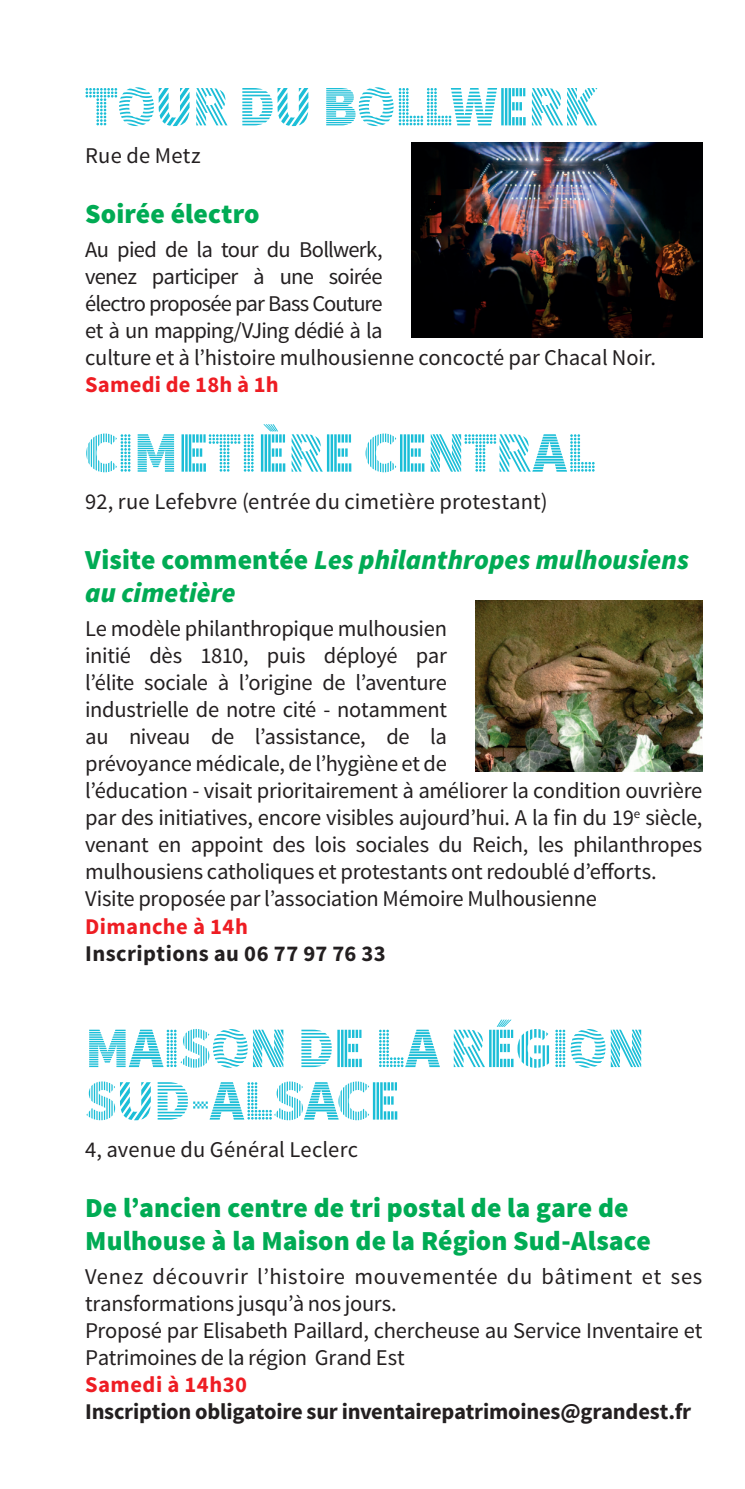
<style>
.page{position:relative;width:745px;height:1489px;background:#fff}
.page>*{position:absolute;margin:0;border:0;box-sizing:border-box;transform-origin:0 0}
.t1{font:900 57.5px/52.5px "Source Sans Pro DISPLAYV2";letter-spacing:-.02em;color:#1cbed7}
.t2{font:900 27.5px/33px "Source Sans Pro";letter-spacing:.005em;color:#00ab54}
.t3{font:italic 900 27.5px/33px "Source Sans Pro";letter-spacing:.005em;color:#00ab54}
.t4{font:22.5px/27px "Source Sans Pro";letter-spacing:-.01em;color:#231f20}
.t5{font:22.5px/27px "Source Sans Pro";letter-spacing:-.03em;color:#231f20}
.t6{font:700 22.5px "Source Sans Pro";letter-spacing:-.01em;color:#231f20}
.t7{font:22.5px "Source Sans Pro";letter-spacing:.01em;color:#231f20}
.t8{font:700 22.5px "Source Sans Pro";letter-spacing:.02em;color:#ee1d23}
.t9{font:700 22.5px "Source Sans Pro";letter-spacing:.02em;color:#231f20}
.s1{font-style:normal}
</style>
<div class="page">
<img style="left:475px;top:601px;width:227px;height:170px">
<img style="left:411px;top:142px;width:291px;height:196px">
<h1 class="t1" style="left:85px;top:82px;width:515px">TOUR DU BOLLWERK</h1>
<p class="t7" style="left:85px;top:141px;width:117px">Rue de Metz</p>
<p class="t2" style="left:85px;top:198px;width:176px">Soirée électro</p>
<p class="t5" style="left:85px;top:236px;width:572px">Au pied de la tour du Bollwerk,<br>venez participer à une soirée<br>électro proposée par Bass Couture<br>et à un mapping/VJing dédié à la<br>culture et à l’histoire mulhousienne concocté par Chacal Noir.</p>
<p class="t8" style="left:85px;top:370px;width:195px">Samedi de 18h à 1h</p>
<h1 class="t1" style="left:85px;top:428px;width:512px">CIMETIÈRE CENTRAL</h1>
<p class="t7" style="left:85px;top:487px;width:464px">92, rue Lefebvre (entrée du cimetière protestant)</p>
<p class="t3" style="left:85px;top:543px;width:605px"><span class="s1">Visite commentée</span> Les philanthropes mulhousiens au cimetière</p>
<p class="t4" style="left:85px;top:615px;width:618px">Le modèle philanthropique mulhousien<br>initié dès 1810, puis déployé par<br>l’élite sociale à l’origine de l’aventure<br>industrielle de notre cité - notamment<br>au niveau de l’assistance, de la<br>prévoyance médicale, de l’hygiène et de<br>l’éducation - visait prioritairement à améliorer la condition ouvrière par des initiatives, encore visibles aujourd’hui. A la fin du 19<sup>e</sup> siècle, venant en appoint des lois sociales du Reich, les philanthropes mulhousiens catholiques et protestants ont redoublé d’efforts.<br>Visite proposée par l’association Mémoire Mulhousienne</p>
<p class="t8" style="left:85px;top:911px;width:164px">Dimanche à 14h</p>
<p class="t9" style="left:85px;top:938px;width:302px">Inscriptions au 06 77 97 76 33</p>
<h1 class="t1" style="left:85px;top:1023px;width:561px">MAISON DE LA RÉGION<br>SUD-ALSACE</h1>
<p class="t4" style="left:85px;top:1136px;width:274px">4, avenue du Général Leclerc</p>
<p class="t2" style="left:85px;top:1192px;width:567px">De l’ancien centre de tri postal de la gare de<br>Mulhouse à la Maison de la Région Sud-Alsace</p>
<p class="t4" style="left:85px;top:1263px;width:618px">Venez découvrir l’histoire mouvementée du bâtiment et ses transformations jusqu’à nos jours.<br>Proposé par Elisabeth Paillard, chercheuse au Service Inventaire et Patrimoines de la région Grand Est</p>
<p class="t8" style="left:85px;top:1370px;width:163px">Samedi à 14h30</p>
<p class="t6" style="left:85px;top:1397px;width:607px">Inscription obligatoire sur inventairepatrimoines@grandest.fr</p>
</div>
